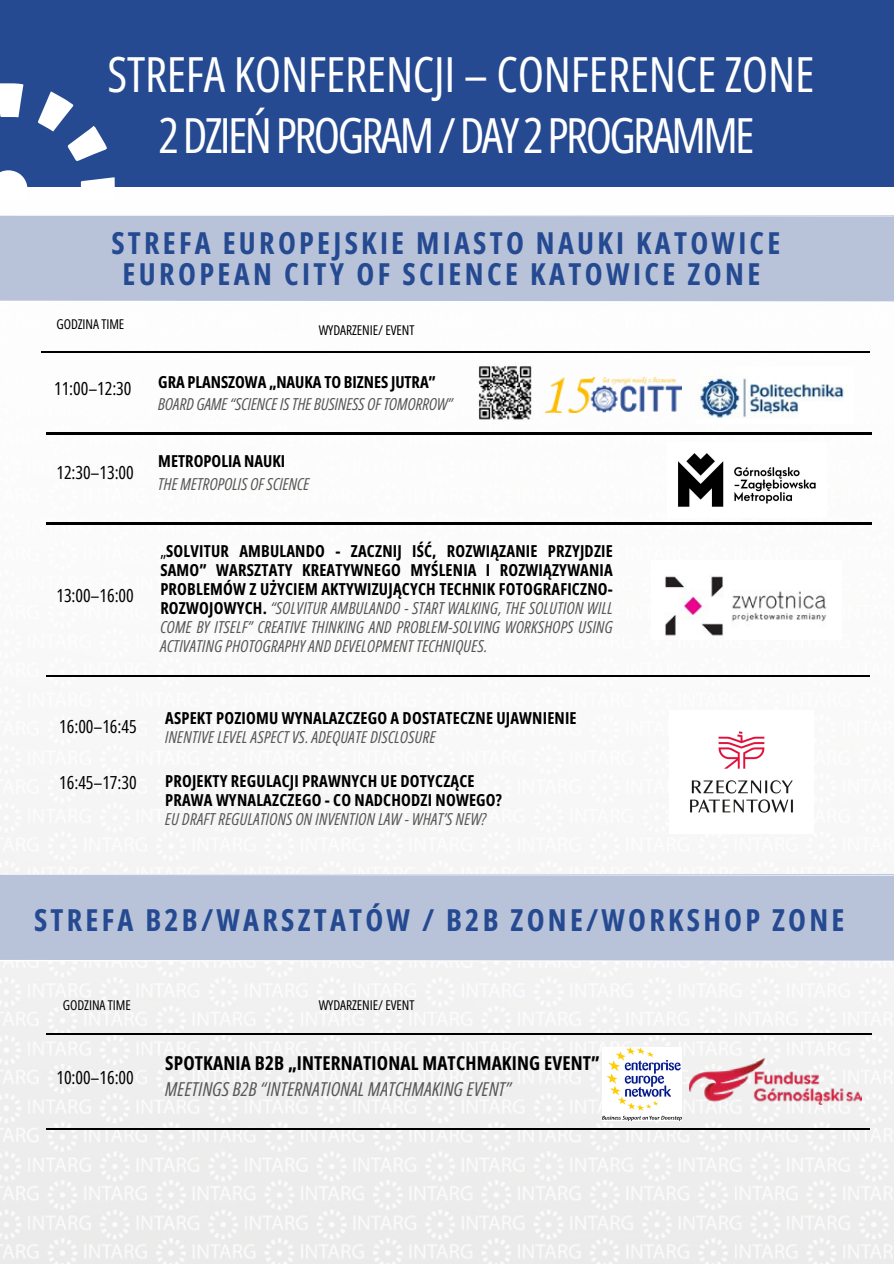
<style>
.page{position:relative;width:894px;height:1264px;background:#fff}
.page>*{position:absolute;margin:0;border:0;box-sizing:border-box;transform-origin:0 0}
.t1{font:48.45px "Open Sans Condensed";letter-spacing:-.005em;color:#fff}
.t2{font:48.45px "Open Sans Condensed";letter-spacing:-.055em;color:#fff}
.t3{font:700 30.3px "Open Sans Condensed";letter-spacing:.11em;color:#254a91}
.t4{font:700 19.2px/25.8px "Open Sans Condensed";letter-spacing:.01em;color:#000}
.t5{font:18px "Open Sans Condensed";letter-spacing:-.005em;color:#000}
.t6{font:700 16.5px/19.2px "Open Sans Condensed";letter-spacing:.01em;color:#000}
.t7{font:italic 16.5px/22.5px "Open Sans Condensed";letter-spacing:-.005em;color:#575756}
.t8{font:13.5px "Open Sans Condensed";letter-spacing:-.005em;color:#000}
.s1{font-weight:700;font-style:normal;color:#000}
.s2{font-weight:400}
.s3{font-weight:400;font-style:italic;color:#575756}
</style>
<div class="page">
<img style="left:0;top:186px;width:893px;height:1077px">
<div style="left:0;top:215px;width:893px;height:87px;background:#b8c3d9"></div>
<div style="left:0;top:0;width:893px;height:186px;background:#254a91"></div>
<svg style="left:0;top:83px;width:23px;height:34px"></svg>
<svg style="left:81px;top:177px;width:34px;height:27px"></svg>
<svg style="left:0;top:170px;width:28px;height:37px"></svg>
<svg style="left:38px;top:91px;width:69px;height:70px"></svg>
<img style="left:545px;top:377px;width:136px;height:35px">
<img style="left:697px;top:367px;width:156px;height:56px">
<img style="left:651px;top:561px;width:190px;height:78px">
<img style="left:476px;top:364px;width:57px;height:57px">
<hr style="left:42px;top:351px;width:108px;height:2px;background:#000">
<hr style="left:601px;top:351px;width:268px;height:2px;background:#000">
<hr style="left:150px;top:351px;width:451px;height:2px;background:#000">
<hr style="left:47px;top:433px;width:108px;height:1px;background:#000">
<hr style="left:604px;top:433px;width:266px;height:1px;background:#000">
<hr style="left:155px;top:433px;width:449px;height:1px;background:#000">
<hr style="left:47px;top:523px;width:108px;height:1px;background:#000">
<hr style="left:604px;top:523px;width:266px;height:1px;background:#000">
<hr style="left:155px;top:523px;width:449px;height:1px;background:#000">
<hr style="left:47px;top:675px;width:107px;height:2px;background:#000">
<hr style="left:603px;top:675px;width:266px;height:2px;background:#000">
<hr style="left:154px;top:675px;width:449px;height:2px;background:#000">
<div style="left:0;top:874px;width:893px;height:87px;background:#b8c3d9"></div>
<img style="left:689px;top:1058px;width:172px;height:46px">
<hr style="left:47px;top:1033px;width:108px;height:1px;background:#000">
<hr style="left:604px;top:1033px;width:266px;height:1px;background:#000">
<hr style="left:155px;top:1033px;width:449px;height:1px;background:#000">
<hr style="left:47px;top:1128px;width:107px;height:1px;background:#000">
<hr style="left:602px;top:1128px;width:266px;height:1px;background:#000">
<hr style="left:154px;top:1128px;width:448px;height:1px;background:#000">
<img style="left:602px;top:1046px;width:79px;height:74px">
<img style="left:667px;top:442px;width:158px;height:75px">
<img style="left:669px;top:710px;width:144px;height:123px">
<p class="t1" style="left:107px;top:41px;width:708px">STREFA KONFERENCJI – CONFERENCE ZONE</p>
<p class="t2" style="left:158px;top:101px;width:597px">2DZIEŃPROGRAM/DAY2PROGRAMME</p>
<p class="t3" style="left:111px;top:221px;width:670px">STREFA EUROPEJSKIE MIASTO NAUKI KATOWICE</p>
<h4 class="t3" style="left:122px;top:253px;width:639px">EUROPEAN CITY OF SCIENCE KATOWICE ZONE</h4>
<h2 class="t8" style="left:56px;top:314px;width:69px">GODZINA TIME</h2>
<p class="t5" style="left:54px;top:376px;width:79px">11:00–12:30</p>
<p class="t5" style="left:56px;top:460px;width:79px">12:30–13:00</p>
<h4 class="t5" style="left:56px;top:583px;width:79px">13:00–16:00</h4>
<h2 class="t8" style="left:318px;top:320px;width:97px">WYDARZENIE/ EVENT</h2>
<p class="t7" style="left:158px;top:370px;width:296px"><span class="s1">GRA PLANSZOWA „NAUKA TO BIZNES JUTRA”<br></span>BOARD GAME “SCIENCE IS THE BUSINESS OF TOMORROW”</p>
<h5 class="t7" style="left:158px;top:449px;width:153px"><span class="s1">METROPOLIA NAUKI<br></span>THE METROPOLIS OF SCIENCE</h5>
<p class="t6" style="left:160px;top:540px;width:454px;text-align:justify"><span class="s2">„</span>SOLVITUR AMBULANDO - ZACZNIJ IŚĆ, ROZWIĄZANIE PRZYJDZIE SAMO” WARSZTATY KREATYWNEGO MYŚLENIA I ROZWIĄZYWANIA PROBLEMÓW Z UŻYCIEM AKTYWIZUJĄCYCH TECHNIK FOTOGRAFICZNO-ROZWOJOWYCH. <span class="s3">“SOLVITUR AMBULANDO - START WALKING, THE SOLUTION WILL COME BY ITSELF” CREATIVE THINKING AND PROBLEM-SOLVING WORKSHOPS USING ACTIVATING PHOTOGRAPHY AND DEVELOPMENT TECHNIQUES.</span></p>
<h2 class="t5" style="left:59px;top:714px;width:79px">16:00–16:45</h2>
<p class="t6" style="left:165px;top:707px;width:413px">ASPEKT POZIOMU WYNALAZCZEGO A DOSTATECZNE UJAWNIENIE<br><span class="s3">INENTIVE LEVEL ASPECT VS. ADEQUATE DISCLOSURE</span></p>
<p class="t6" style="left:165px;top:770px;width:338px">PROJEKTY REGULACJI PRAWNYCH UE DOTYCZĄCE<br>PRAWA WYNALAZCZEGO - CO NADCHODZI NOWEGO?<br><span class="s3">EU DRAFT REGULATIONS ON INVENTION LAW - WHAT’S NEW?</span></p>
<h4 class="t5" style="left:59px;top:770px;width:79px">16:45–17:30</h4>
<h5 class="t3" style="left:34px;top:898px;width:811px">STREFA B2B/WARSZTATÓW / B2B ZONE/WORKSHOP ZONE</h5>
<p class="t8" style="left:63px;top:996px;width:69px">GODZINA TIME</p>
<h4 class="t8" style="left:318px;top:996px;width:97px">WYDARZENIE/ EVENT</h4>
<h4 class="t5" style="left:56px;top:1065px;width:79px">10:00–16:00</h4>
<h5 class="t4" style="left:165px;top:1049px;width:436px">SPOTKANIA B2B „INTERNATIONAL MATCHMAKING EVENT”<br><span class="s3">MEETINGS B2B “INTERNATIONAL MATCHMAKING EVENT”</span></h5>
</div>
